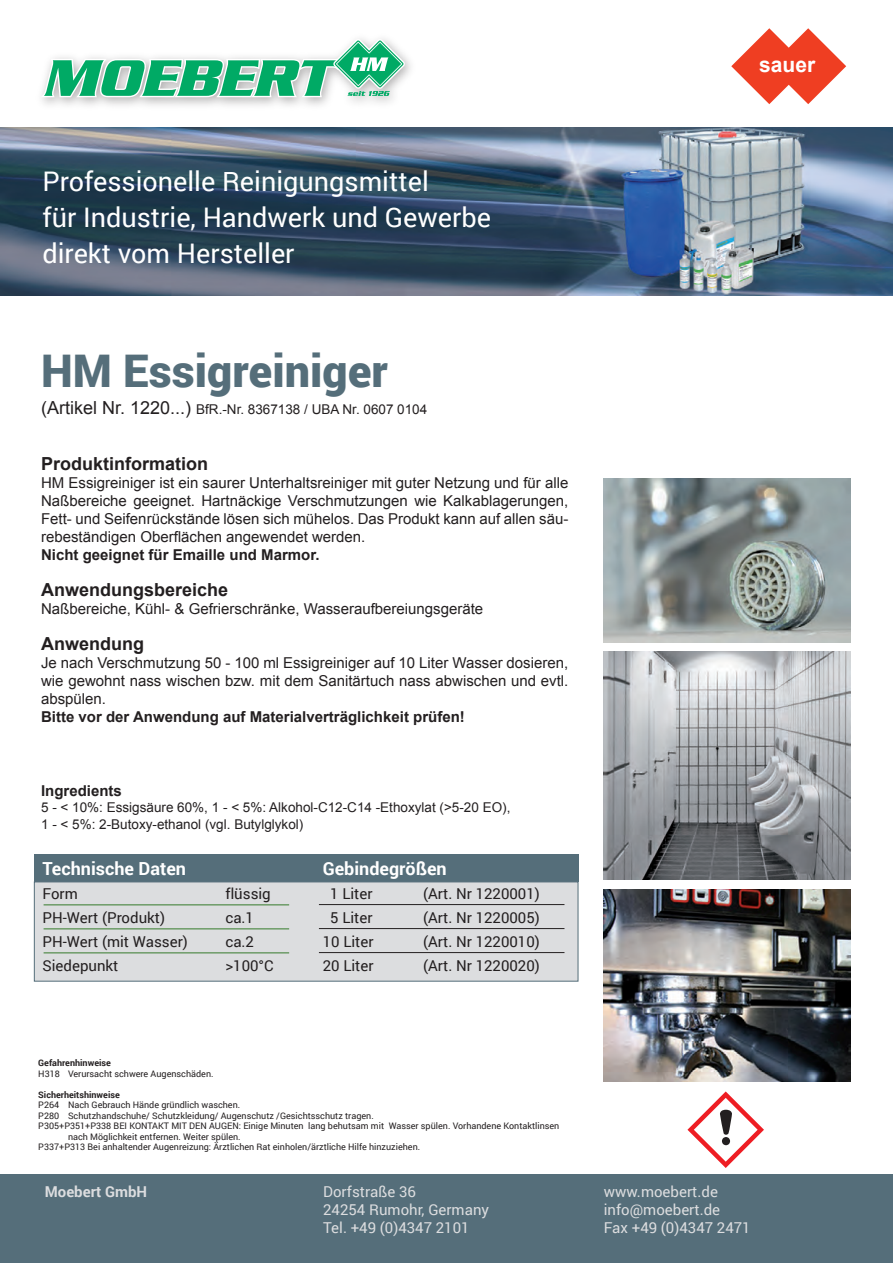
<style>
.page{position:relative;width:893px;height:1263px;background:#fff}
.page>*{position:absolute;margin:0;border:0;box-sizing:border-box;transform-origin:0 0}
.t1{font:900 45px "Roboto";color:#556e7a}
.t2{font:27px/36px "Roboto";color:#fff}
.t3{font:700 21px "Arial";color:#fff}
.t4{font:700 18px "Arial";color:#231f20}
.t5{font:700 18px "Roboto";color:#fff}
.t6{font:15px/18px "Arial";color:#231f20;text-align:justify}
.t7{font:15px "Roboto";color:#231f20}
.t8{font:700 15px "Arial";color:#231f20}
.t9{font:15px/18px "Roboto";color:#dcdddf}
.t10{font:700 15px "Roboto";color:#dcdddf}
.t11{font:13.5px/16.5px "Arial";color:#231f20}
.t12{font:9px "Roboto";color:#231f20}
.t13{font:700 9px "Roboto";color:#231f20}
.s1{font-size:18px}
</style>
<div class="page">
<img style="left:0;top:128px;width:893px;height:167px">
<div style="left:0;top:1175px;width:893px;height:88px;background:#556e7a"></div>
<svg style="left:731px;top:28px;width:115px;height:76px"></svg>
<svg style="left:41px;top:39px;width:364px;height:58px"></svg>
<div style="left:34px;top:854px;width:544px;height:28px;background:#556e7a"></div>
<div style="left:34px;top:882px;width:544px;height:99px;background:#dcdddf"></div>
<hr style="left:319px;top:904px;width:245px;height:1px;background:#231f20">
<hr style="left:319px;top:928px;width:245px;height:1px;background:#231f20">
<hr style="left:319px;top:952px;width:245px;height:1px;background:#231f20">
<hr style="left:44px;top:904px;width:245px;height:1px;background:#357b2b">
<hr style="left:44px;top:928px;width:245px;height:1px;background:#357b2b">
<hr style="left:44px;top:952px;width:245px;height:1px;background:#357b2b">
<img style="left:604px;top:479px;width:246px;height:163px">
<img style="left:604px;top:651px;width:246px;height:229px">
<img style="left:604px;top:890px;width:247px;height:191px">
<svg style="left:687px;top:1091px;width:77px;height:77px"></svg>
<h3 class="t3" style="left:759px;top:51px;width:58px">sauer</h3>
<h2 class="t2" style="left:43px;top:162px;width:450px">Professionelle Reinigungsmittel<br>für Industrie, Handwerk und Gewerbe direkt vom Hersteller</h2>
<h1 class="t1" style="left:41px;top:339px;width:349px">HM Essigreiniger</h1>
<p class="t11" style="left:41px;top:401px;width:388px"><span class="s1">(Artikel Nr. 1220...)</span> BfR.-Nr. 8367138 / UBA Nr. 0607 0104</p>
<p class="t4" style="left:41px;top:451px;width:169px">Produktinformation</p>
<p class="t6" style="left:41px;top:473px;width:529px">HM Essigreiniger ist ein saurer Unterhaltsreiniger mit guter Netzung und für alle Naßbereiche geeignet. Hartnäckige Verschmutzungen wie Kalkablagerungen, Fett- und Seifenrückstände lösen sich mühelos. Das Produkt kann auf allen säu&shy;rebeständigen Oberflächen angewendet werden.</p>
<p class="t8" style="left:41px;top:544px;width:280px">Nicht geeignet für Emaille und Marmor.</p>
<p class="t4" style="left:41px;top:577px;width:189px">Anwendungsbereiche</p>
<p class="t6" style="left:41px;top:599px;width:444px">Naßbereiche, Kühl- &amp; Gefrierschränke, Wasseraufbereiungsgeräte</p>
<p class="t4" style="left:41px;top:631px;width:104px">Anwendung</p>
<p class="t6" style="left:41px;top:653px;width:529px">Je nach Verschmutzung 50 - 100 ml Essigreiniger auf 10 Liter Wasser dosieren, wie gewohnt nass wischen bzw. mit dem Sanitärtuch nass abwischen und evtl. abspülen.</p>
<p class="t8" style="left:41px;top:706px;width:425px">Bitte vor der Anwendung auf Materialverträglichkeit prüfen!</p>
<p class="t8" style="left:41px;top:781px;width:82px">Ingredients</p>
<p class="t11" style="left:41px;top:799px;width:471px">5 - &lt; 10%: Essigsäure 60%, 1 - &lt; 5%: Alkohol-C12-C14 -Ethoxylat (&gt;5-20 EO),<br>1 - &lt; 5%: 2-Butoxy-ethanol (vgl. Butylglykol)</p>
<p class="t5" style="left:43px;top:855px;width:145px">Technische Daten</p>
<p class="t7" style="left:43px;top:883px;width:37px">Form</p>
<p class="t7" style="left:225px;top:883px;width:47px">flüssig</p>
<p class="t7" style="left:43px;top:907px;width:124px">PH-Wert (Produkt)</p>
<p class="t7" style="left:225px;top:907px;width:30px">ca.1</p>
<p class="t7" style="left:43px;top:931px;width:147px">PH-Wert (mit Wasser)</p>
<p class="t7" style="left:225px;top:931px;width:30px">ca.2</p>
<p class="t7" style="left:43px;top:955px;width:77px">Siedepunkt</p>
<p class="t7" style="left:225px;top:955px;width:50px">&gt;100°C</p>
<p class="t5" style="left:323px;top:855px;width:125px">Gebindegrößen</p>
<p class="t7" style="left:330px;top:883px;width:44px">1 Liter</p>
<p class="t7" style="left:423px;top:883px;width:118px">(Art. Nr 1220001)</p>
<p class="t7" style="left:330px;top:907px;width:44px">5 Liter</p>
<p class="t7" style="left:423px;top:907px;width:118px">(Art. Nr 1220005)</p>
<p class="t7" style="left:323px;top:931px;width:52px">10 Liter</p>
<p class="t7" style="left:423px;top:931px;width:118px">(Art. Nr 1220010)</p>
<p class="t7" style="left:323px;top:955px;width:52px">20 Liter</p>
<p class="t7" style="left:423px;top:955px;width:118px">(Art. Nr 1220020)</p>
<p class="t13" style="left:38px;top:1056px;width:74px">Gefahrenhinweise</p>
<p class="t12" style="left:38px;top:1067px;width:177px">H318 Verursacht schwere Augenschäden.</p>
<p class="t13" style="left:38px;top:1088px;width:83px">Sicherheitshinweise</p>
<p class="t12" style="left:38px;top:1099px;width:203px">P264 Nach Gebrauch Hände gründlich waschen.</p>
<p class="t12" style="left:38px;top:1109px;width:337px">P280 Schutzhandschuhe/ Schutzkleidung/ Augenschutz /Gesichtsschutz tragen.</p>
<p class="t12" style="left:38px;top:1120px;width:523px">P305+P351+P338 BEI KONTAKT MIT DEN AUGEN: Einige Minuten lang behutsam mit Wasser spülen. Vorhandene Kontaktlinsen</p>
<p class="t12" style="left:68px;top:1130px;width:174px">nach Möglichkeit entfernen. Weiter spülen.</p>
<p class="t12" style="left:38px;top:1141px;width:383px">P337+P313 Bei anhaltender Augenreizung: Ärztlichen Rat einholen/ärztliche Hilfe hinzuziehen.</p>
<p class="t10" style="left:45px;top:1181px;width:104px">Moebert GmbH</p>
<p class="t9" style="left:323px;top:1182px;width:167px">Dorfstraße 36<br>24254 Rumohr, Germany<br>Tel. +49 (0)4347 2101</p>
<p class="t9" style="left:604px;top:1182px;width:148px">www.moebert.de info@moebert.de<br>Fax +49 (0)4347 2471</p>
</div>
